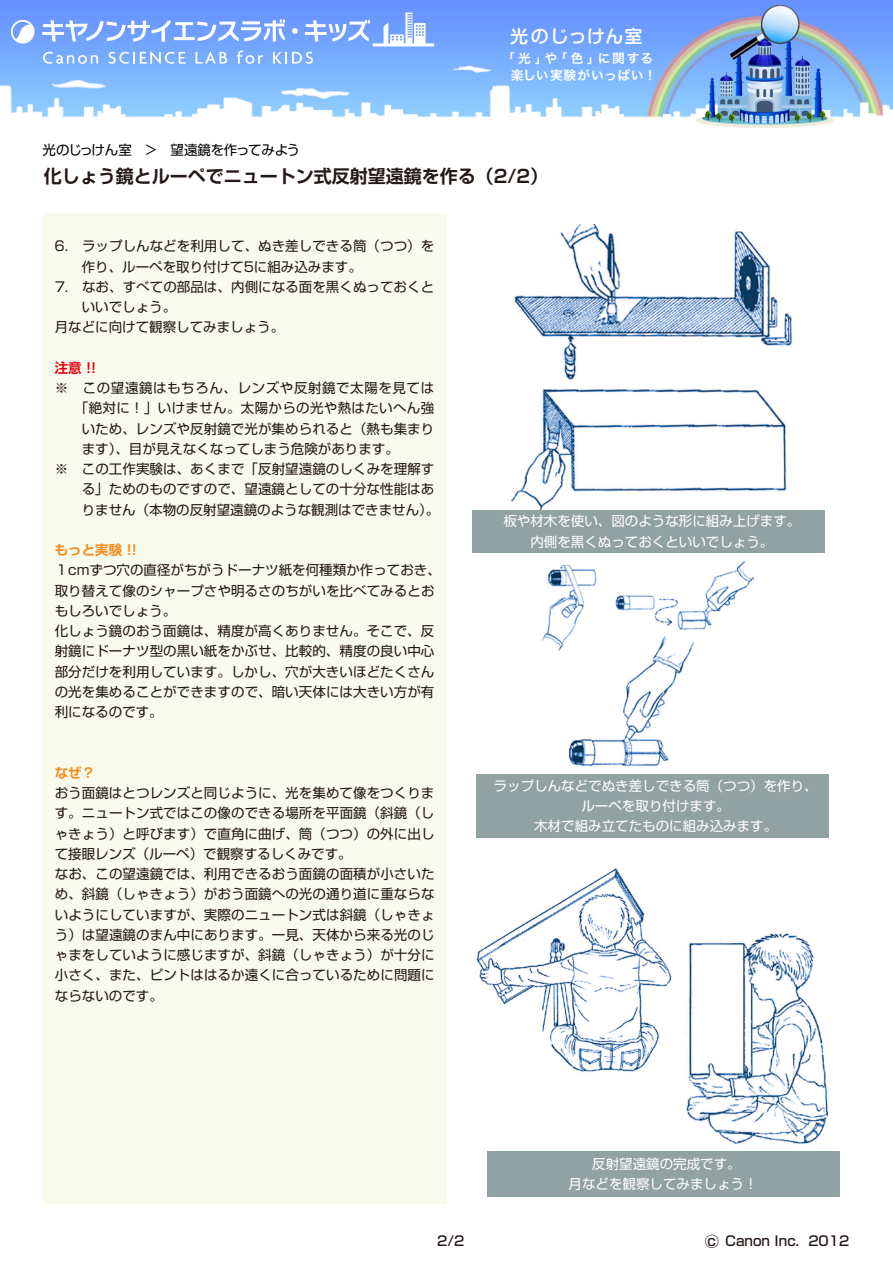
<style>
.page{position:relative;width:893px;height:1263px;background:#fff}
.page>*{position:absolute;margin:0;border:0;box-sizing:border-box;transform-origin:0 0}
.t1{font:700 18px "Shin Go Pr 6 De";color:#231815}
.t2{font:500 18px "Shin M Go Pro";letter-spacing:.04em;color:#fff}
.t3{font:13.5px/20.2px "Shin Go Pro";letter-spacing:.005em;color:#231815}
.t4{font:13.5px/20.2px "Shin Go Pro";color:#fff;text-align:center}
.t5{font:13.5px "Shin Go Pro";letter-spacing:.04em;color:#231815}
.t6{font:13.5px "Shin Go Pro";letter-spacing:.025em;color:#231815}
.t7{font:13.5px "Shin Go Pro";letter-spacing:-.025em;color:#000}
.t8{font:500 13.5px "Shin Go Pro";color:#231815}
.t9{font:700 13.5px "Shin Go Pr 6 De";color:#f48b1f}
.t10{font:700 13.5px "Shin Go Pr 6 De";color:#e60213}
.t11{font:12.75px/17.4px "Hira Kaku Pro W6";letter-spacing:.06em;color:#fff;text-align:right}
.s1{font-size:15px}
</style>
<div class="page">
<img style="left:0;top:0;width:893px;height:128px">
<svg style="left:42px;top:19px;width:243px;height:23px"></svg>
<svg style="left:292px;top:28px;width:6px;height:6px"></svg>
<svg style="left:305px;top:20px;width:65px;height:22px"></svg>
<svg style="left:11px;top:20px;width:24px;height:24px"></svg>
<svg style="left:43px;top:52px;width:55px;height:12px"></svg>
<svg style="left:109px;top:52px;width:77px;height:12px"></svg>
<svg style="left:196px;top:52px;width:31px;height:12px"></svg>
<svg style="left:237px;top:51px;width:26px;height:13px"></svg>
<svg style="left:273px;top:52px;width:40px;height:12px"></svg>
<svg style="left:384px;top:13px;width:41px;height:30px"></svg>
<hr style="left:373px;top:43px;width:61px;height:3px;background:#fff">
<div style="left:43px;top:213px;width:403px;height:990px;background:#f8faec"></div>
<img style="left:510px;top:224px;width:283px;height:286px">
<div style="left:472px;top:510px;width:353px;height:43px;background:#90a2a1"></div>
<img style="left:541px;top:562px;width:213px;height:205px">
<div style="left:476px;top:774px;width:352px;height:64px;background:#90a2a1"></div>
<img style="left:476px;top:868px;width:196px;height:204px">
<img style="left:684px;top:933px;width:145px;height:212px">
<div style="left:487px;top:1151px;width:352px;height:46px;background:#90a2a1"></div>
<p class="t7" style="left:43px;top:139px;width:259px">光のじっけん室　＞　望遠鏡を作ってみよう</p>
<h1 class="t2" style="left:510px;top:21px;width:134px">光のじっけん室</h1>
<p class="t11" style="left:502px;top:49px;width:156px">「光」や「色」に関する楽しい実験がいっぱい！</p>
<h1 class="t1" style="left:44px;top:161px;width:506px">化しょう鏡とルーペでニュートン式反射望遠鏡を作る（2/2）</h1>
<p class="t3" style="left:82px;top:234px;width:354px;text-indent:-27px">6. ラップしんなどを利用して、ぬき差しできる筒（つつ）を作り、ルーペを取り付けて5に組み込みます。</p>
<p class="t3" style="left:55px;top:275px;width:381px">7. なお、すべての部品は、内側になる面を黒くぬっておくと</p>
<p class="t3" style="left:82px;top:295px;width:96px">いいでしょう。</p>
<p class="t3" style="left:55px;top:315px;width:231px">月などに向けて観察してみましょう。</p>
<p class="t10" style="left:55px;top:357px;width:43px">注意 !!</p>
<p class="t5" style="left:55px;top:377px;width:381px">※ この望遠鏡はもちろん、レンズや反射鏡で太陽を見ては</p>
<p class="t6" style="left:75px;top:397px;width:361px">「絶対に！」いけません。太陽からの光や熱はたいへん強</p>
<p class="t3" style="left:82px;top:417px;width:354px">いため、レンズや反射鏡で光が集められると（熱も集まり</p>
<p class="t3" style="left:82px;top:437px;width:319px">ます）、目が見えなくなってしまう危険があります。</p>
<p class="t3" style="left:55px;top:457px;width:381px">※ この工作実験は、あくまで「反射望遠鏡のしくみを理解す</p>
<p class="t3" style="left:82px;top:477px;width:354px">る」ためのものですので、望遠鏡としての十分な性能はあ</p>
<p class="t3" style="left:82px;top:498px;width:359px">りません（本物の反射望遠鏡のような観測はできません）。</p>
<p class="t9" style="left:55px;top:539px;width:83px">もっと実験 !!</p>
<p class="t3" style="left:55px;top:558px;width:388px">１cmずつ穴の直径がちがうドーナツ紙を何種類か作っておき、取り替えて像のシャープさや明るさのちがいを比べてみるとおもしろいでしょう。<br>化しょう鏡のおう面鏡は、精度が高くありません。そこで、反射鏡にドーナツ型の黒い紙をかぶせ、比較的、精度の良い中心部分だけを利用しています。しかし、穴が大きいほどたくさんの光を集めることができますので、暗い天体には大きい方が有利になるのです。</p>
<p class="t4" style="left:503px;top:509px;width:298px">板や材木を使い、図のような形に組み上げます。内側を黒くぬっておくといいでしょう。</p>
<p class="t9" style="left:55px;top:762px;width:42px">なぜ？</p>
<p class="t3" style="left:55px;top:781px;width:381px">おう面鏡はとつレンズと同じように、光を集めて像をつくります。ニュートン式ではこの像のできる場所を平面鏡（斜鏡（しゃきょう）と呼びます）で直角に曲げ、筒（つつ）の外に出して接眼レンズ（ルーペ）で観察するしくみです。<br>なお、この望遠鏡では、利用できるおう面鏡の面積が小さいため、斜鏡（しゃきょう）がおう面鏡への光の通り道に重ならないようにしていますが、実際のニュートン式は斜鏡（しゃきょう）は望遠鏡のまん中にあります。一見、天体から来る光のじゃまをしていように感じますが、斜鏡（しゃきょう）が十分に小さく、また、ピントははるか遠くに合っているために問題にならないのです。</p>
<p class="t4" style="left:494px;top:774px;width:325px">ラップしんなどでぬき差しできる筒（つつ）を作り、ルーペを取り付けます。<br>木材で組み立てたものに組み込みます。</p>
<p class="t4" style="left:568px;top:1152px;width:190px">反射望遠鏡の完成です。<br>月などを観察してみましょう！</p>
<p class="t8" style="left:437px;top:1230px;width:29px">2/2</p>
<p class="t8" style="left:704px;top:1230px;width:146px"><span class="s1">○</span>c Canon Inc. 2012</p>
</div>
